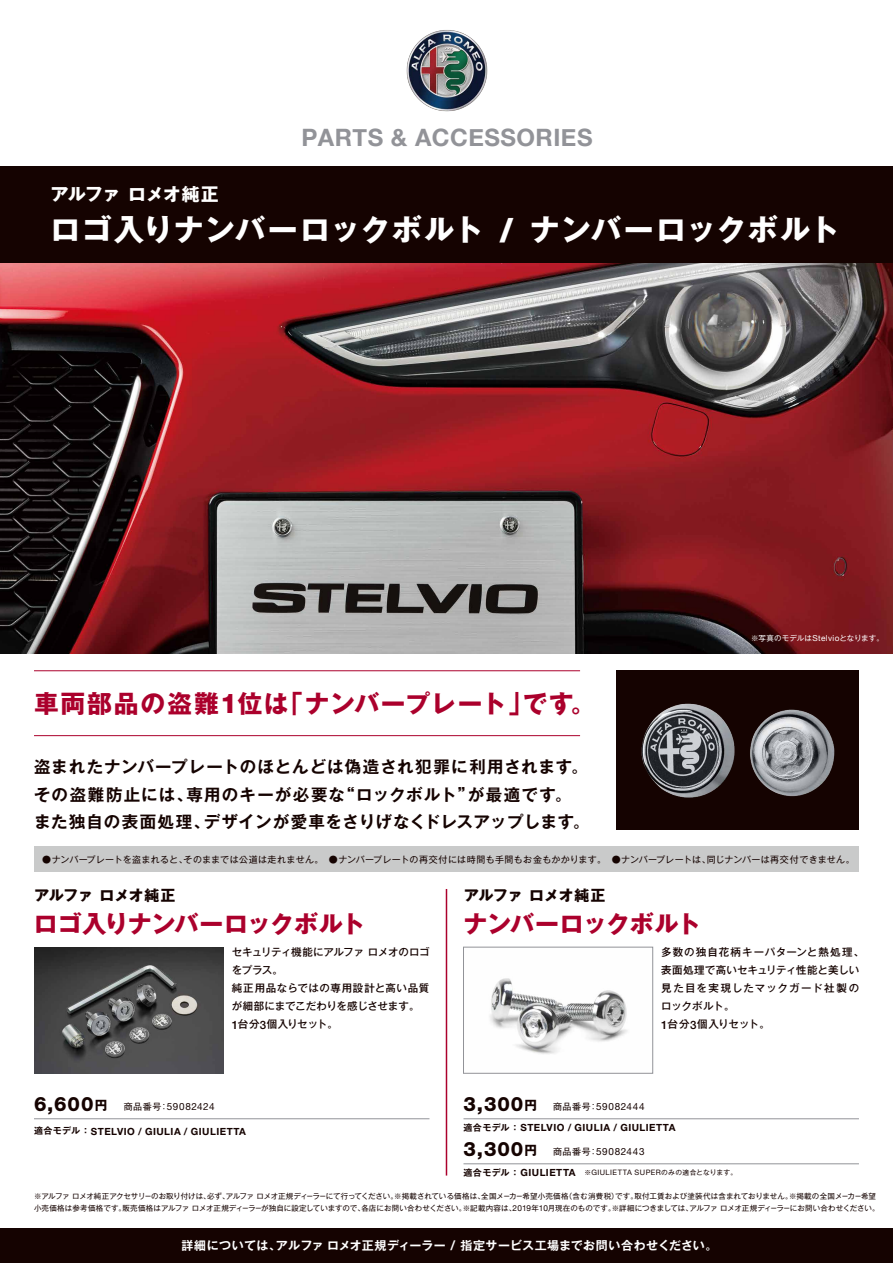
<style>
.page{position:relative;width:893px;height:1263px;background:#fff}
.page>*{position:absolute;margin:0;border:0;box-sizing:border-box;transform-origin:0 0}
.t1{font:700 30px "Gothic MB101 Pro";letter-spacing:.035em;color:#fff}
.t2{font:700 24.75px "Gothic MB101 Pro";letter-spacing:.07em;color:#ab002c}
.t3{font:700 24px "Gothic MB101 Pro";letter-spacing:-.01em;color:#ab002c}
.t4{font:700 24px "Helvetica Neue";letter-spacing:.02em;color:#929398}
.t5{font:800 19.8px "Helvetica Neue LT Std";letter-spacing:.05em;color:#150301}
.t6{font:700 18px "Gothic MB101 Pro";letter-spacing:-.02em;color:#fff}
.t7{font:700 16.5px/27.3px "Gothic MB101 Pro De";letter-spacing:.06em;color:#150301}
.t8{font:700 15px "Gothic MB101 Pro";letter-spacing:-.005em;color:#150301}
.t9{font:700 12px "Gothic MB101 Pro De";letter-spacing:.035em;color:#fff}
.t10{font:500 10.5px/18px "Gothic MB101 Pro";letter-spacing:.05em;color:#150301}
.t11{font:500 10.5px/18px "Gothic MB101 Pro";letter-spacing:-.005em;color:#150301}
.t12{font:700 9.9px/20.2px "Helvetica Neue LT Std";letter-spacing:.045em;color:#150301}
.t13{font:9.9px "Helvetica Neue LT Std";letter-spacing:.065em;color:#150301}
.t14{font:9px "Gothic MB101 Pro";letter-spacing:.035em;color:#150301}
.t15{font:7.5px/12px "Gothic MB101 Pro";color:#150301}
.t16{font:7.5px "Gothic MB101 Pro";letter-spacing:.015em;color:#fff}
.t17{font:7.35px "Helvetica Neue";letter-spacing:.06em;color:#150301}
.s1{font-family:"Helvetica Neue LT Std";font-weight:800;font-size:33px}
.s2{font-family:"Helvetica Neue LT Std";font-weight:800;font-size:27.3px}
.s3{font-family:"Helvetica Neue";font-size:8.25px}
.s4{font-family:"Helvetica Neue LT Std";font-size:11.55px}
.s5{font-family:"Gothic MB101 Pro";font-weight:700;font-size:12.6px}
.s6{font-family:"Gothic MB101 Pro";font-size:9px}
.s7{font-family:"Gothic MB101 Pro De";font-size:9px}
.s8{font-family:"Gothic MB101 Pro";font-weight:400;font-size:9px}
.s9{font-weight:400}
.s10{font-family:"Gothic MB101 Pro De";font-weight:700;font-size:9px}
.s11{font-family:"Helvetica Neue LT Std";font-weight:700;font-size:9.9px}
.s12{font-family:"Gothic MB101 Pro";font-size:6.75px}
.s13{font-family:"Helvetica Neue LT Std";font-size:13.2px}
</style>
<div class="page">
<div style="left:0;top:167px;width:893px;height:96px;background:#150301"></div>
<img style="left:34px;top:947px;width:189px;height:126px">
<img style="left:489px;top:978px;width:139px;height:76px">
<div style="left:463px;top:947px;width:190px;height:127px;border:1px solid #929398"></div>
<img style="left:0;top:263px;width:893px;height:390px">
<img style="left:616px;top:670px;width:77px;height:160px">
<img style="left:693px;top:670px;width:166px;height:160px">
<div style="left:0;top:1229px;width:893px;height:34px;background:#150301"></div>
<img style="left:406px;top:30px;width:82px;height:82px">
<div style="left:34px;top:847px;width:825px;height:25px;background:#c9caca"></div>
<hr style="left:34px;top:670px;width:546px;height:1px;background:#ab002c">
<hr style="left:34px;top:735px;width:546px;height:1px;background:#ab002c">
<hr style="left:446px;top:889px;width:1px;height:286px;background:#ab002c">
<hr style="left:34px;top:1118px;width:395px;height:1px;background:#929398">
<hr style="left:463px;top:1118px;width:396px;height:1px;background:#929398">
<hr style="left:463px;top:1163px;width:396px;height:1px;background:#929398">
<h3 class="t6" style="left:50px;top:179px;width:170px">アルファロメオ純正</h3>
<h3 class="t4" style="left:301px;top:118px;width:293px">PARTS &amp; ACCESSORIES</h3>
<h1 class="t1" style="left:50px;top:205px;width:791px">ロゴ入りナンバーロックボルト <span class="s1">/</span> ナンバーロックボルト</h1>
<h2 class="t2" style="left:34px;top:683px;width:563px">車両部品の盗難<span class="s2">1</span>位は「ナンバープレート」です。</h2>
<h3 class="t7" style="left:34px;top:751px;width:557px">盗まれたナンバープレートのほとんどは偽造され犯罪に利用されます。その盗難防止には、専用のキーが必要な“ロックボルト”が最適です。また独自の表面処理、デザインが愛車をさりげなくドレスアップします。</h3>
<p class="t16" style="left:751px;top:631px;width:134px">※写真のモデルは<span class="s3">Stelvio</span>となります。</p>
<p class="t14" style="left:42px;top:852px;width:814px">●ナンバープレートを盗まれると、そのままでは公道は走れません。　●ナンバープレートの再交付には時間も手間もお金もかかります。　●ナンバープレートは、同じナンバーは再交付できません。</p>
<h3 class="t8" style="left:34px;top:883px;width:143px">アルファロメオ純正</h3>
<h3 class="t3" style="left:34px;top:904px;width:333px">ロゴ入りナンバーロックボルト</h3>
<h3 class="t8" style="left:464px;top:883px;width:143px">アルファロメオ純正</h3>
<h3 class="t3" style="left:463px;top:904px;width:239px">ナンバーロックボルト</h3>
<h3 class="t11" style="left:232px;top:942px;width:199px">セキュリティ機能にアルファロメオのロゴをプラス。<br>純正用品ならではの専用設計と高い品質が細部にまでこだわりを感じさせます。<br><span class="s4">1</span>台分<span class="s4">3</span>個入りセット。</h3>
<h3 class="t10" style="left:661px;top:942px;width:204px">多数の独自花柄キーパターンと熱処理、表面処理で高いセキュリティ性能と美しい見た目を実現したマックガード社製のロックボルト。<br><span class="s4">1</span>台分<span class="s4">3</span>個入りセット。</h3>
<h3 class="t5" style="left:34px;top:1092px;width:75px">6,600<span class="s5">円</span></h3>
<h3 class="t13" style="left:124px;top:1101px;width:92px"><span class="s6">商品番号：</span>59082424</h3>
<h3 class="t12" style="left:34px;top:1121px;width:214px"><span class="s7">適合モデル：</span> STELVIO / GIULIA / GIULIETTA</h3>
<h3 class="t5" style="left:463px;top:1092px;width:75px">3,300<span class="s5">円</span></h3>
<h3 class="t12" style="left:463px;top:1096px;width:214px;text-indent:90px"><span class="s8">商品番号：</span><span class="s9">59082444<br></span><span class="s7">適合モデル：</span> STELVIO / GIULIA / GIULIETTA</h3>
<h3 class="t5" style="left:463px;top:1137px;width:75px">3,300<span class="s5">円</span></h3>
<h3 class="t13" style="left:553px;top:1146px;width:93px"><span class="s6">商品番号：</span>59082443</h3>
<p class="t17" style="left:463px;top:1167px;width:275px"><span class="s10">適合モデル：</span> <span class="s11">GIULIETTA</span> <span class="s12">※</span>GIULIETTA SUPER<span class="s12">のみの適合となります。</span></p>
<p class="t15" style="left:34px;top:1189px;width:847px">※アルファロメオ純正アクセサリーのお取り付けは、必ず、アルファロメオ正規ディーラーにて行ってください。※掲載されている価格は、全国メーカー希望小売価格（含む消費税）です。取付工賃および塗装代は含まれておりません。※掲載の全国メーカー希望小売価格は参考価格です。販売価格はアルファロメオ正規ディーラーが独自に設定していますので、各店にお問い合わせください。※記載内容は、<span class="s3">2019</span>年<span class="s3">10</span>月現在のものです。※詳細につきましては、アルファロメオ正規ディーラーにお問い合わせください。</p>
<h3 class="t9" style="left:182px;top:1236px;width:537px">詳細については、アルファロメオ正規ディーラー <span class="s13">/</span> 指定サービス工場までお問い合わせください。</h3>
</div>
